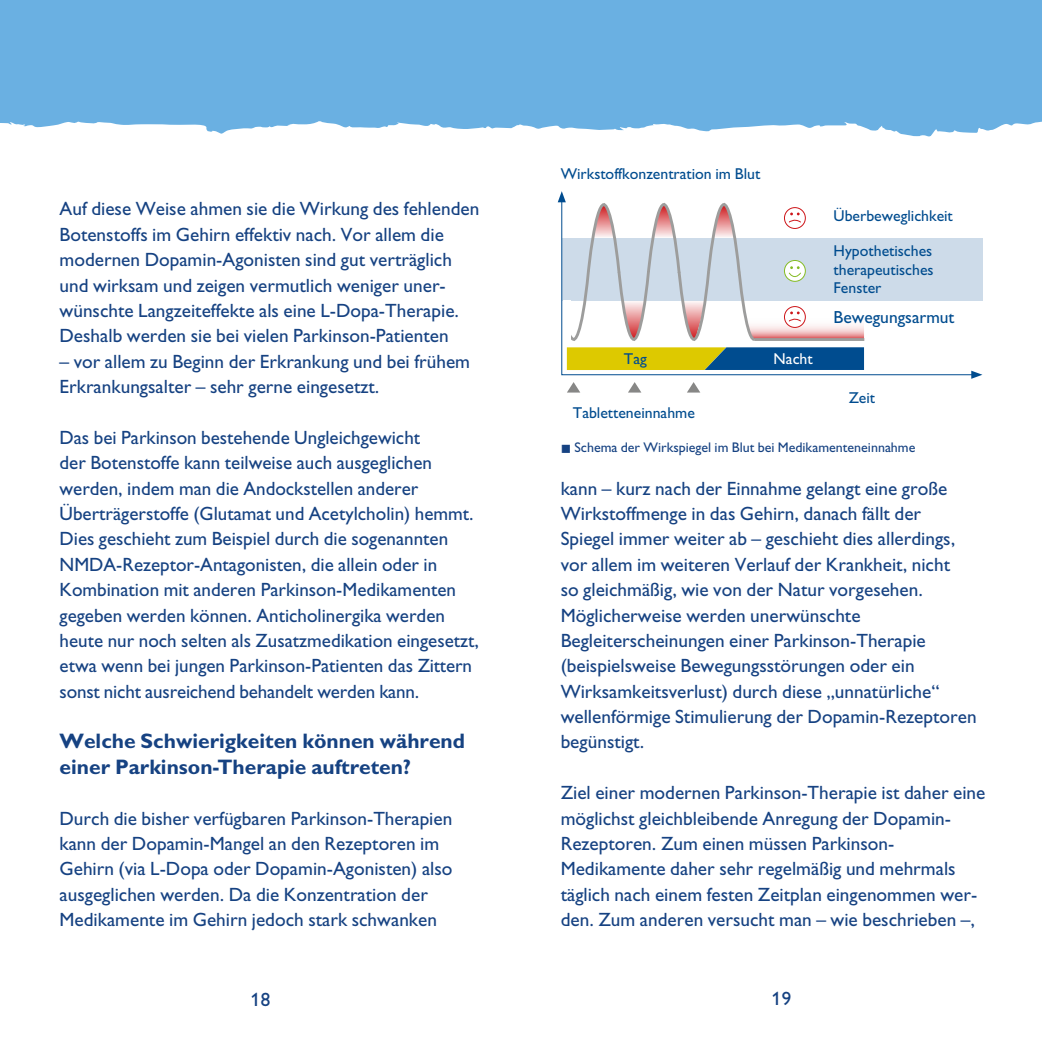
<style>
.page{position:relative;width:1042px;height:1042px;background:#fff}
.page>*{position:absolute;margin:0;border:0;box-sizing:border-box;transform-origin:0 0}
.t1{font:700 21px/25.4px "SP Gill Alt One OT";color:#164282}
.t2{font:19.25px/25.4px "SP Gill Alt One OT";color:#164282}
.t3{font:17.5px "SP Gill Alt One OT";color:#004c8f}
.t4{font:15.75px/18.9px "SP Gill Alt One OT";color:#004c8f;text-align:justify}
.t5{font:15.75px "SP Gill Alt One OT";color:#fff}
.t6{font:14px "SP Gill Alt One OT";color:#164282}
</style>
<div class="page">
<svg style="left:98px;top:0;width:944px;height:137px;background:#74b5e4"></svg>
<div style="left:0;top:0;width:98px;height:128px;background:#6ab0e2"></div>
<svg style="left:561px;top:238px;width:414px;height:138px"></svg>
<svg style="left:971px;top:371px;width:11px;height:8px"></svg>
<svg style="left:628px;top:382px;width:13px;height:10px"></svg>
<svg style="left:687px;top:382px;width:13px;height:10px"></svg>
<svg style="left:558px;top:191px;width:306px;height:179px"></svg>
<div style="left:563px;top:301px;width:8px;height:42px;background:#fff"></div>
<svg style="left:567px;top:382px;width:13px;height:11px"></svg>
<p class="t2" style="left:60px;top:196px;width:421px">Auf diese Weise ahmen sie die Wirkung des fehlenden Botenstoffs im Gehirn effektiv nach. Vor allem die modernen Dopamin-Agonisten sind gut verträglich und wirksam und zeigen vermutlich weniger uner&shy;wünschte Langzeiteffekte als eine L-Dopa-Therapie.<br>Deshalb werden sie bei vielen Parkinson-Patienten</p>
<p class="t2" style="left:60px;top:348px;width:412px">– vor allem zu Beginn der Erkrankung und bei frühem<br>Erkrankungsalter – sehr gerne eingesetzt.</p>
<p class="t2" style="left:60px;top:425px;width:421px">Das bei Parkinson bestehende Ungleichgewicht<br>der Botenstoffe kann teilweise auch ausgeglichen werden, indem man die Andockstellen anderer Überträgerstoffe (Glutamat und Acetylcholin) hemmt.<br>Dies geschieht zum Beispiel durch die sogenannten NMDA-Rezeptor-Antagonisten, die allein oder in Kombination mit anderen Parkinson-Medikamenten gegeben werden können. Anticholinergika werden heute nur noch selten als Zusatzmedikation eingesetzt, etwa wenn bei jungen Parkinson-Patienten das Zittern sonst nicht ausreichend behandelt werden kann.</p>
<p class="t1" style="left:60px;top:728px;width:407px">Welche Schwierigkeiten können während einer Parkinson-Therapie auftreten?</p>
<p class="t2" style="left:60px;top:805px;width:394px">Durch die bisher verfügbaren Parkinson-Therapien kann der Dopamin-Mangel an den Rezeptoren im Gehirn (via L-Dopa oder Dopamin-Agonisten) also ausgeglichen werden. Da die Konzentration der Medikamente im Gehirn jedoch stark schwanken</p>
<p class="t2" style="left:250px;top:986px;width:22px">18</p>
<p class="t4" style="left:561px;top:164px;width:201px">Wirkstoffkonzentration im Blut</p>
<p class="t4" style="left:624px;top:349px;width:24px">Tag</p>
<p class="t5" style="left:773px;top:350px;width:41px">Nacht</p>
<p class="t4" style="left:573px;top:403px;width:124px">Tabletteneinnahme</p>
<p class="t4" style="left:833px;top:206px;width:121px">Überbeweglichkeit</p>
<p class="t4" style="left:833px;top:241px;width:102px">Hypothetisches therapeutisches Fenster</p>
<p class="t3" style="left:833px;top:307px;width:122px">Bewegungsarmut</p>
<p class="t4" style="left:849px;top:388px;width:28px">Zeit</p>
<p class="t6" style="left:561px;top:440px;width:356px">■ Schema der Wirkspiegel im Blut bei Medikamenteneinnahme</p>
<p class="t2" style="left:561px;top:475px;width:417px">kann – kurz nach der Einnahme gelangt eine große Wirkstoffmenge in das Gehirn, danach fällt der Spiegel immer weiter ab – geschieht dies allerdings, vor allem im weiteren Verlauf der Krankheit, nicht<br>so gleichmäßig, wie von der Natur vorgesehen.<br>Möglicherweise werden unerwünschte Begleiterscheinungen einer Parkinson-Therapie (beispielsweise Bewegungsstörungen oder ein Wirksamkeitsverlust) durch diese „unnatürliche“ wellenförmige Stimulierung der Dopamin-Rezeptoren begünstigt.</p>
<p class="t2" style="left:561px;top:780px;width:426px">Ziel einer modernen Parkinson-Therapie ist daher eine möglichst gleichbleibende Anregung der Dopamin-Rezeptoren. Zum einen müssen Parkinson-Medikamente daher sehr regelmäßig und mehrmals täglich nach einem festen Zeitplan eingenommen wer&shy;den. Zum anderen versucht man – wie beschrieben –,</p>
<p class="t2" style="left:771px;top:986px;width:22px">19</p>
</div>
